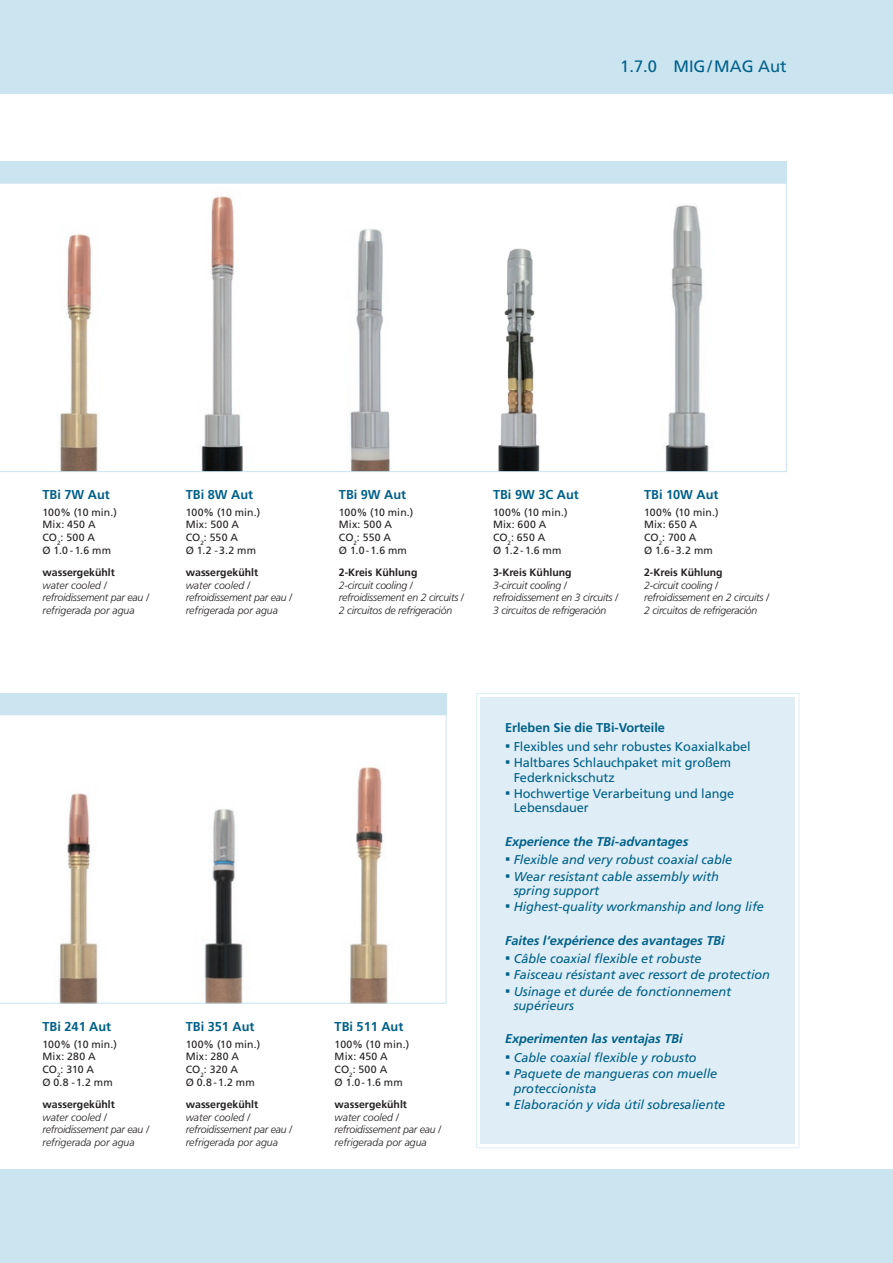
<style>
.page{position:relative;width:893px;height:1263px;background:#fff}
.page>*{position:absolute;margin:0;border:0;box-sizing:border-box;transform-origin:0 0}
.t1{font:16.5px "Frutiger LT Std";color:#006089}
.t2{font:italic 12.75px/14.2px "Frutiger LT Std";letter-spacing:-.005em;color:#006089}
.t3{font:12.75px/14.2px "Frutiger LT Std";letter-spacing:-.005em;color:#006089}
.t4{font:italic 700 12.75px "Frutiger LT Std";letter-spacing:-.005em;color:#006089}
.t5{font:700 12.75px "Frutiger";color:#006089}
.t6{font:700 12.75px "Frutiger LT Std";letter-spacing:-.005em;color:#006089}
.t7{font:10.5px/12.8px "Frutiger LT Std";letter-spacing:.015em;color:#231f20}
.t8{font:italic 300 10.5px/12.8px "Frutiger LT Std";color:#231f20}
.t9{font:italic 300 10.5px/12.8px "Frutiger LT Std";letter-spacing:-.02em;color:#231f20}
.t10{font:700 10.5px "Frutiger";color:#231f20}
.s1{font-family:"Arial";font-size:15px}
.s2{font-family:"Arial";font-style:normal;font-size:15px}
</style>
<div class="page">
<div style="left:0;top:0;width:893px;height:94px;background:#cae4f0"></div>
<div style="left:0;top:1169px;width:893px;height:94px;background:#cae4f0"></div>
<svg style="left:476px;top:693px;width:324px;height:455px"></svg>
<div style="left:480px;top:697px;width:315px;height:447px;background:#dfeef6"></div>
<svg style="left:0;top:183px;width:787px;height:289px"></svg>
<div style="left:0;top:162px;width:787px;height:21px;background:#cae4f0"></div>
<svg style="left:0;top:715px;width:446px;height:288px"></svg>
<div style="left:0;top:693px;width:446px;height:22px;background:#cae4f0"></div>
<p class="t1" style="left:620px;top:57px;width:168px">1.7.0 MIG / MAG Aut</p>
<p class="t5" style="left:43px;top:487px;width:69px">TBi 7W Aut</p>
<p class="t7" style="left:43px;top:506px;width:76px">100% (10 min.)<br>Mix: 450 A<br>CO<sub>2</sub>: 500 A<br>Ø 1.0 - 1.6 mm</p>
<p class="t10" style="left:43px;top:566px;width:74px">wassergekühlt</p>
<p class="t8" style="left:43px;top:579px;width:108px">water cooled / refroidissement par eau / refrigerada por agua</p>
<p class="t5" style="left:186px;top:487px;width:69px">TBi 8W Aut</p>
<p class="t7" style="left:186px;top:506px;width:76px">100% (10 min.)<br>Mix: 500 A<br>CO<sub>2</sub>: 550 A<br>Ø 1.2 - 3.2 mm</p>
<p class="t10" style="left:186px;top:566px;width:74px">wassergekühlt</p>
<p class="t8" style="left:186px;top:579px;width:108px">water cooled / refroidissement par eau / refrigerada por agua</p>
<p class="t5" style="left:339px;top:487px;width:69px">TBi 9W Aut</p>
<p class="t7" style="left:339px;top:506px;width:76px">100% (10 min.)<br>Mix: 500 A<br>CO<sub>2</sub>: 550 A<br>Ø 1.0 - 1.6 mm</p>
<p class="t10" style="left:339px;top:566px;width:80px">2-Kreis Kühlung</p>
<p class="t9" style="left:339px;top:579px;width:126px">2-circuit cooling / refroidissement en 2 circuits /<br>2 circuitos de refrigeración</p>
<p class="t5" style="left:493px;top:487px;width:87px">TBi 9W 3C Aut</p>
<p class="t7" style="left:493px;top:506px;width:76px">100% (10 min.)<br>Mix: 600 A<br>CO<sub>2</sub>: 650 A<br>Ø 1.2 - 1.6 mm</p>
<p class="t10" style="left:493px;top:566px;width:80px">3-Kreis Kühlung</p>
<p class="t9" style="left:493px;top:579px;width:126px">3-circuit cooling / refroidissement en 3 circuits /<br>3 circuitos de refrigeración</p>
<p class="t5" style="left:644px;top:487px;width:76px">TBi 10W Aut</p>
<p class="t7" style="left:644px;top:506px;width:76px">100% (10 min.)<br>Mix: 650 A<br>CO<sub>2</sub>: 700 A<br>Ø 1.6 - 3.2 mm</p>
<p class="t10" style="left:644px;top:566px;width:80px">2-Kreis Kühlung</p>
<p class="t9" style="left:644px;top:579px;width:126px">2-circuit cooling / refroidissement en 2 circuits /<br>2 circuitos de refrigeración</p>
<p class="t5" style="left:43px;top:1019px;width:70px">TBi 241 Aut</p>
<p class="t7" style="left:43px;top:1037px;width:76px">100% (10 min.)<br>Mix: 280 A<br>CO<sub>2</sub>: 310 A<br>Ø 0.8 - 1.2 mm</p>
<p class="t10" style="left:43px;top:1098px;width:74px">wassergekühlt</p>
<p class="t8" style="left:43px;top:1111px;width:108px">water cooled / refroidissement par eau / refrigerada por agua</p>
<p class="t5" style="left:186px;top:1019px;width:70px">TBi 351 Aut</p>
<p class="t7" style="left:186px;top:1037px;width:76px">100% (10 min.)<br>Mix: 280 A<br>CO<sub>2</sub>: 320 A<br>Ø 0.8 - 1.2 mm</p>
<p class="t10" style="left:186px;top:1098px;width:74px">wassergekühlt</p>
<p class="t8" style="left:186px;top:1111px;width:108px">water cooled / refroidissement par eau / refrigerada por agua</p>
<p class="t5" style="left:335px;top:1019px;width:70px">TBi 511 Aut</p>
<p class="t7" style="left:335px;top:1037px;width:76px">100% (10 min.)<br>Mix: 450 A<br>CO<sub>2</sub>: 500 A<br>Ø 1.0 - 1.6 mm</p>
<p class="t10" style="left:335px;top:1098px;width:74px">wassergekühlt</p>
<p class="t8" style="left:335px;top:1111px;width:108px">water cooled / refroidissement par eau / refrigerada por agua</p>
<p class="t6" style="left:505px;top:720px;width:161px">Erleben Sie die TBi-Vorteile</p>
<p class="t3" style="left:505px;top:739px;width:247px"><span class="s1">▪</span> Flexibles und sehr robustes Koaxialkabel</p>
<p class="t3" style="left:514px;top:756px;width:219px;text-indent:-9px"><span class="s1">▪</span> Haltbares Schlauchpaket mit großem<br>Federknickschutz</p>
<p class="t3" style="left:514px;top:786px;width:222px;text-indent:-9px"><span class="s1">▪</span> Hochwertige Verarbeitung und lange<br>Lebensdauer</p>
<p class="t4" style="left:505px;top:834px;width:185px">Experience the TBi-advantages</p>
<p class="t2" style="left:505px;top:853px;width:229px"><span class="s2">▪</span> Flexible and very robust coaxial cable</p>
<p class="t2" style="left:514px;top:869px;width:207px;text-indent:-9px"><span class="s2">▪</span> Wear resistant cable assembly with spring support</p>
<p class="t2" style="left:505px;top:900px;width:260px"><span class="s2">▪</span> Highest-quality workmanship and long life</p>
<p class="t4" style="left:505px;top:933px;width:221px">Faites l‘expérience des avantages TBi</p>
<p class="t2" style="left:505px;top:951px;width:198px"><span class="s2">▪</span> Câble coaxial flexible et robuste</p>
<p class="t2" style="left:505px;top:968px;width:266px"><span class="s2">▪</span> Faisceau résistant avec ressort de protection</p>
<p class="t2" style="left:514px;top:984px;width:219px;text-indent:-9px"><span class="s2">▪</span> Usinage et durée de fonctionnement supérieurs</p>
<p class="t4" style="left:505px;top:1031px;width:179px">Experimenten las ventajas TBi</p>
<p class="t2" style="left:505px;top:1050px;width:193px"><span class="s2">▪</span> Cable coaxial flexible y robusto</p>
<p class="t2" style="left:514px;top:1067px;width:205px;text-indent:-9px"><span class="s2">▪</span> Paquete de mangueras con muelle proteccionista</p>
<p class="t2" style="left:505px;top:1097px;width:222px"><span class="s2">▪</span> Elaboración y vida útil sobresaliente</p>
</div>
